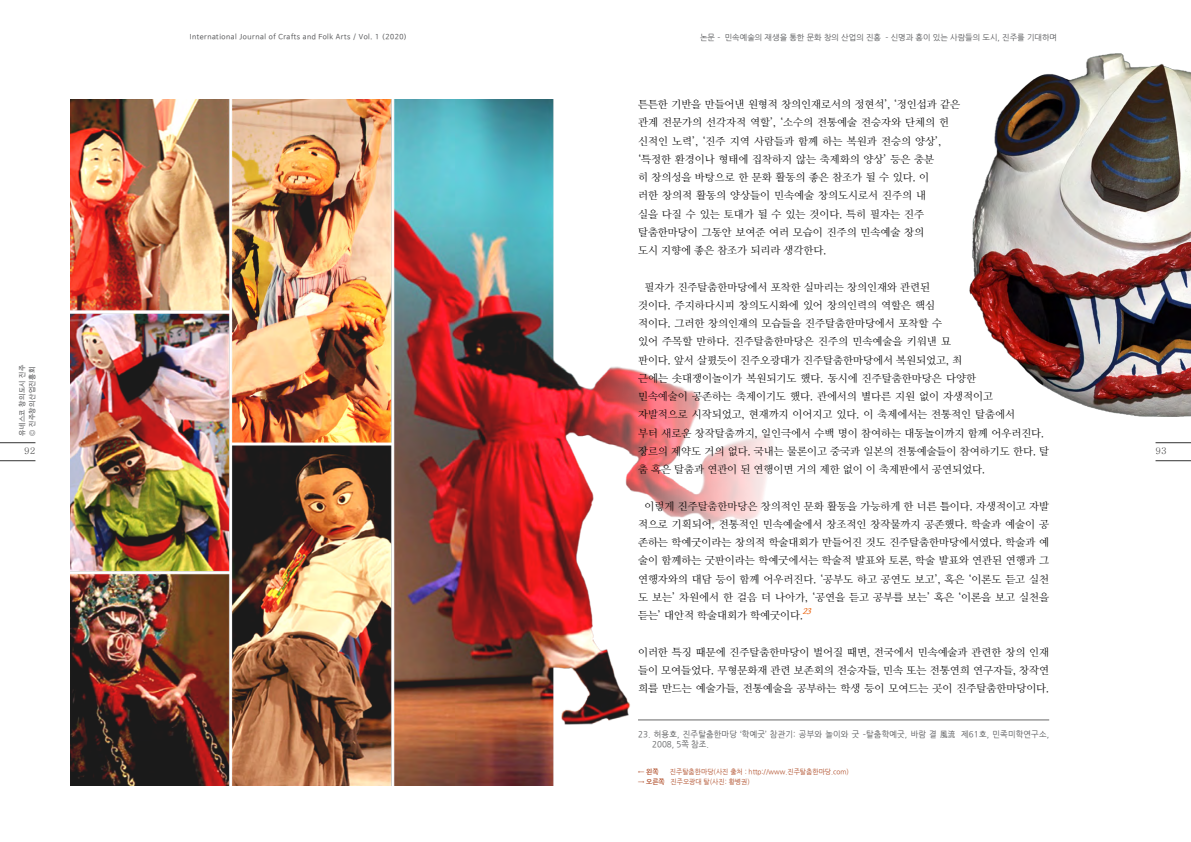
<style>
.page{position:relative;width:1191px;height:842px;background:#fff}
.page>*{position:absolute;margin:0;border:0;box-sizing:border-box;transform-origin:0 0}
.본문{font:10.5px/18.2px "Nanum Myeongjo";color:#000}
.t1{font:500 9px "Adobe Myungjo Std";color:#333}
.각주{font:8.5px "Nanum Gothic";letter-spacing:.02em;color:#565759;scale:.95 1}
.본문-오른쪽페이지_위_카테고리{font:8px "Nanum Gothic";color:#565759}
.본문-2{font:italic 800 8px "Nanum Myeongjo";color:#ec6715}
.t2{font:7px/10px "Nanum Barun Gothic";letter-spacing:.075em;color:#565759}
.그림번호{font:7px "Nanum Gothic";color:#b04f2b;scale:.95 1}
.그림번호-2{font:700 7px "Nanum Gothic";color:#b04f2b;scale:.95 1}
.s1{font-weight:700}
</style>
<div class="page">
<img style="left:71px;top:99px;width:706px;height:686px">
<hr style="left:0;top:460px;width:35px;height:1px;background:#333">
<hr style="left:0;top:442px;width:35px;height:1px;background:#333">
<hr style="left:1155px;top:460px;width:36px;height:1px;background:#333">
<hr style="left:1155px;top:442px;width:36px;height:1px;background:#333">
<hr style="left:638px;top:720px;width:411px;height:1px;background:#666">
<img style="left:969px;top:54px;width:222px;height:362px">
<p class="t2" style="left:190px;top:32px;width:219px">International Journal of Crafts and Folk Arts / Vol. 1 (2020)</p>
<p class="본문-오른쪽페이지_위_카테고리" style="left:700px;top:33px;width:358px">논문 - 민속예술의 재생을 통한 문화 창의 산업의 진흥 - 신명과 흥이 있는 사람들의 도시, 진주를 기대하며</p>
<p class="본문" style="left:638px;top:95px;width:323px">튼튼한 기반을 만들어낸 원형적 창의인재로서의 정현석’, ‘정인섭과 같은 관계 전문가의 선각자적 역할’, ‘소수의 전통예술 전승자와 단체의 헌 신적인 노력’, ‘진주 지역 사람들과 함께 하는 복원과 전승의 양상’, ‘특정한 환경이나 형태에 집착하지 않는 축제화의 양상’ 등은 충분<br>히 창의성을 바탕으로 한 문화 활동의 좋은 참조가 될 수 있다. 이<br>러한 창의적 활동의 양상들이 민속예술 창의도시로서 진주의 내<br>실을 다질 수 있는 토대가 될 수 있는 것이다. 특히 필자는 진주 탈춤한마당이 그동안 보여준 여러 모습이 진주의 민속예술 창의<br>도시 지향에 좋은 참조가 되리라 생각한다.</p>
<p class="본문" style="left:638px;top:278px;width:412px;text-indent:6px">필자가 진주탈춤한마당에서 포착한 실마리는 창의인재와 관련된<br>것이다. 주지하다시피 창의도시화에 있어 창의인력의 역할은 핵심<br>적이다. 그러한 창의인재의 모습들을 진주탈춤한마당에서 포착할 수<br>있어 주목할 만하다. 진주탈춤한마당은 진주의 민속예술을 키워낸 묘<br>판이다. 앞서 살폈듯이 진주오광대가 진주탈춤한마당에서 복원되었고, 최<br>근에는 솟대쟁이놀이가 복원되기도 했다. 동시에 진주탈춤한마당은 다양한<br>민속예술이 공존하는 축제이기도 했다. 관에서의 별다른 지원 없이 자생적이고<br>자발적으로 시작되었고, 현재까지 이어지고 있다. 이 축제에서는 전통적인 탈춤에서<br>부터 새로운 창작탈춤까지, 일인극에서 수백 명이 참여하는 대동놀이까지 함께 어우러진다. 장르의 제약도 거의 없다. 국내는 물론이고 중국과 일본의 전통예술들이 참여하기도 한다. 탈 춤 혹은 탈춤과 연관이 된 연행이면 거의 제한 없이 이 축제판에서 공연되었다.</p>
<p class="본문" style="left:638px;top:497px;width:412px;text-align:justify;text-indent:6px">이렇게 진주탈춤한마당은 창의적인 문화 활동을 가능하게 한 너른 틀이다. 자생적이고 자발 적으로 기획되어, 전통적인 민속예술에서 창조적인 창작물까지 공존했다. 학술과 예술이 공 존하는 학예굿이라는 창의적 학술대회가 만들어진 것도 진주탈춤한마당에서였다. 학술과 예 술이 함께하는 굿판이라는 학예굿에서는 학술적 발표와 토론, 학술 발표와 연관된 연행과 그 연행자와의 대담 등이 함께 어우러진다. ‘공부도 하고 공연도 보고’, 혹은 ‘이론도 듣고 실천 도 보는’ 차원에서 한 걸음 더 나아가, ‘공연을 듣고 공부를 보는’ 혹은 ‘이론을 보고 실천을 듣는’ 대안적 학술대회가 학예굿이다.</p>
<p class="t2" style="left:17px;top:436px;width:73px;rotate:-90deg">유네스코 창의도시 진주 © 진주창의산업진흥회</p>
<p class="t1" style="left:24px;top:446px;width:13px">92</p>
<p class="t1" style="left:1155px;top:446px;width:13px">93</p>
<p class="본문-2" style="left:802px;top:607px;width:13px">23</p>
<p class="본문" style="left:638px;top:643px;width:412px;text-align:justify">이러한 특징 때문에 진주탈춤한마당이 벌어질 때면, 전국에서 민속예술과 관련한 창의 인재 들이 모여들었다. 무형문화재 관련 보존회의 전승자들, 민속 또는 전통연희 연구자들, 창작연 희를 만드는 예술가들, 전통예술을 공부하는 학생 등이 모여드는 곳이 진주탈춤한마당이다.</p>
<p class="각주" style="left:638px;top:730px;width:330px">23. 허용호, 진주탈춤한마당 ‘학예굿’ 참관기: 공부와 놀이와 굿 –탈춤학예굿, 바람 결 風流</p>
<p class="각주" style="left:961px;top:730px;width:92px">제61호, 민족미학연구소,</p>
<p class="각주" style="left:652px;top:740px;width:61px">2008, 5쪽 참조.</p>
<p class="그림번호-2" style="left:638px;top:768px;width:23px">← 왼쪽</p>
<p class="그림번호" style="left:670px;top:768px;width:190px">진주탈춤한마당(사진 출처 : http://www.진주탈춤한마당.com)</p>
<p class="그림번호" style="left:638px;top:778px;width:119px"><span class="s1">→ 오른쪽</span> 진주오광대 탈(사진: 황병권)</p>
</div>
